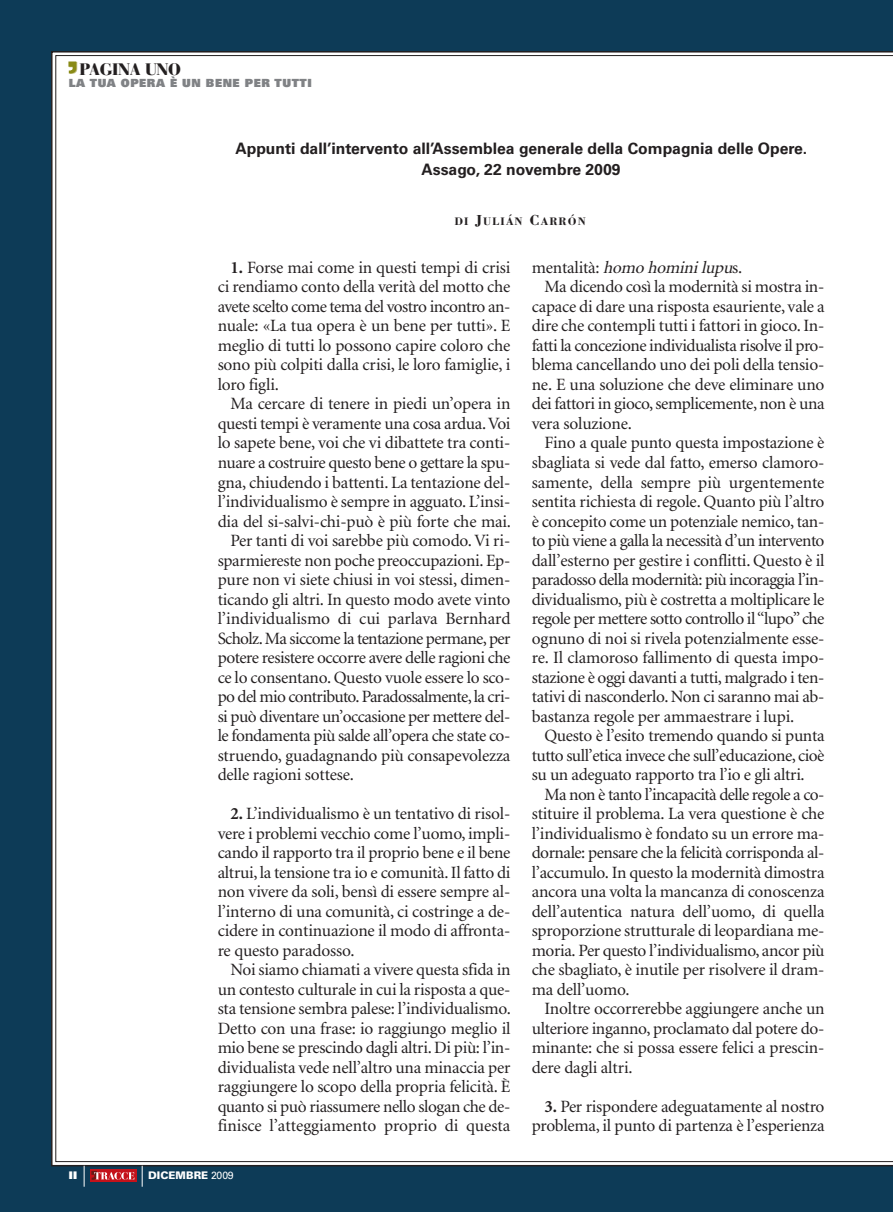
<style>
.page{position:relative;width:893px;height:1212px;background:#0d3b57}
.page>*{position:absolute;margin:0;border:0;box-sizing:border-box;transform-origin:0 0}
.t1{font:17.25px/19.5px "Minion";letter-spacing:-.015em;color:#231f20;text-align:justify}
.t2{font:17.25px "Minion";letter-spacing:-.035em;color:#231f20}
.t3{font:17.25px "Minion";letter-spacing:-.04em;color:#231f20}
.t4{font:italic 17.25px "Minion";color:#231f20}
.t5{font:900 16.5px "Bauer Bodoni";letter-spacing:-.025em;color:#231f20}
.t6{font:700 15.75px/21px "Univers";color:#231f20;text-align:center}
.t7{font:900 11.25px "Univers";letter-spacing:.05em;color:#808285}
.t8{font:700 11.25px "Bodoni";letter-spacing:.1em;color:#231f20}
.t9{font:900 10.5px "Univers";color:#fff}
.t10{font:900 10.5px "Univers";color:#fff}
.s1{font-size:15px}
.s2{font-weight:700}
.s3{font-weight:400}
.s4{font-style:normal}
</style>
<div class="page">
<div style="left:56px;top:55px;width:837px;height:1107px;background:#fff"></div>
<svg style="left:68px;top:61px;width:9px;height:13px"></svg>
<svg style="left:84px;top:1166px;width:1px;height:21px"></svg>
<svg style="left:142px;top:1166px;width:1px;height:21px"></svg>
<div style="left:90px;top:1169px;width:47px;height:13px;background:#c4121a"></div>
<svg style="left:91px;top:1171px;width:43px;height:9px"></svg>
<p class="t5" style="left:80px;top:63px;width:103px">PAGINA UNO</p>
<p class="t7" style="left:69px;top:79px;width:244px">LA TUA OPERA È UN BENE PER TUTTI</p>
<p class="t6" style="left:235px;top:140px;width:573px">Appunti dall’intervento all’Assemblea generale della Compagnia delle Opere.<br>Assago, 22 novembre 2009</p>
<p class="t8" style="left:454px;top:214px;width:133px">DI <span class="s1">J</span>ULIÁN <span class="s1">C</span>ARRÓN</p>
<p class="t1" style="left:218px;top:259px;width:294px;text-indent:13px"><span class="s2">1.</span> Forse mai come in questi tempi di crisi ci rendiamo conto della verità del motto che avete scelto come tema del vostro incontro an&shy;nuale: «La tua opera è un bene per tutti». E meglio di tutti lo possono capire coloro che sono più colpiti dalla crisi, le loro famiglie, i loro figli.</p>
<p class="t1" style="left:230px;top:396px;width:282px">Ma cercare di tenere in piedi un’opera in</p>
<p class="t1" style="left:218px;top:415px;width:294px">questi tempi è veramente una cosa ardua.Voi</p>
<p class="t1" style="left:218px;top:435px;width:294px">lo sapete bene, voi che vi dibattete tra conti-</p>
<p class="t1" style="left:218px;top:454px;width:294px">nuare a costruire questo bene o gettare la spu-</p>
<p class="t1" style="left:218px;top:474px;width:294px">gna, chiudendo i battenti. La tentazione del-</p>
<p class="t1" style="left:218px;top:493px;width:294px">l’individualismo è sempre in agguato. L’insi-</p>
<p class="t1" style="left:218px;top:513px;width:295px">dia del si-salvi-chi-può è più forte che mai.</p>
<p class="t1" style="left:230px;top:532px;width:281px">Per tanti di voi sarebbe più comodo.Vi ri-</p>
<p class="t1" style="left:218px;top:552px;width:294px">sparmiereste non poche preoccupazioni.Ep-</p>
<p class="t1" style="left:218px;top:571px;width:294px">pure non vi siete chiusi in voi stessi, dimen-</p>
<p class="t1" style="left:218px;top:591px;width:294px">ticando gli altri. In questo modo avete vinto</p>
<p class="t1" style="left:218px;top:610px;width:294px">l’individualismo di cui parlava Bernhard</p>
<p class="t2" style="left:218px;top:631px;width:294px">Scholz. Ma siccome la tentazione permane, per</p>
<p class="t1" style="left:218px;top:649px;width:294px">potere resistere occorre avere delle ragioni che</p>
<p class="t1" style="left:218px;top:669px;width:294px">ce lo consentano. Questo vuole essere lo sco-</p>
<p class="t3" style="left:218px;top:690px;width:294px">po del mio contributo.Paradossalmente,la cri-</p>
<p class="t1" style="left:218px;top:708px;width:294px">si può diventare un’occasione per mettere del-</p>
<p class="t1" style="left:218px;top:727px;width:294px">le fondamenta più salde all’opera che state co-</p>
<p class="t1" style="left:218px;top:747px;width:294px">struendo, guadagnando più consapevolezza</p>
<p class="t1" style="left:218px;top:766px;width:138px">delle ragioni sottese.</p>
<p class="t1" style="left:218px;top:805px;width:294px;text-indent:13px"><span class="s2">2.</span> L’individualismo è un tentativo di risol&shy;vere i problemi vecchio come l’uomo, impli&shy;cando il rapporto tra il proprio bene e il bene altrui, la tensione tra io e comunità.Il fatto di non vivere da soli, bensì di essere sempre al&shy;l’interno di una comunità, ci costringe a de&shy;cidere in continuazione il modo di affronta&shy;re questo paradosso.</p>
<p class="t1" style="left:218px;top:961px;width:295px;text-indent:13px">Noi siamo chiamati a vivere questa sfida in un contesto culturale in cui la risposta a que&shy;sta tensione sembra palese: l’individualismo.<br>Detto con una frase: io raggiungo meglio il mio bene se prescindo dagli altri.Di più: l’in&shy;dividualista vede nell’altro una minaccia per raggiungere lo scopo della propria felicità. È quanto si può riassumere nello slogan che de&shy;finisce l’atteggiamento proprio di questa</p>
<p class="t10" style="left:69px;top:1171px;width:10px">II</p>
<p class="t9" style="left:148px;top:1171px;width:87px">DICEMBRE <span class="s3">2009</span></p>
<p class="t4" style="left:532px;top:261px;width:212px"><span class="s4">mentalità:</span> homohominilupu<span class="s4">s.</span></p>
<p class="t1" style="left:544px;top:279px;width:281px">Ma dicendo così la modernità si mostra in-</p>
<p class="t1" style="left:532px;top:298px;width:294px">capace di dare una risposta esauriente, vale a</p>
<p class="t1" style="left:532px;top:318px;width:294px">dire che contempli tutti i fattori in gioco.In-</p>
<p class="t1" style="left:532px;top:337px;width:294px">fatti la concezione individualista risolve il pro-</p>
<p class="t1" style="left:532px;top:357px;width:294px">blema cancellando uno dei poli della tensio-</p>
<p class="t1" style="left:532px;top:376px;width:294px">ne. E una soluzione che deve eliminare uno</p>
<p class="t1" style="left:532px;top:396px;width:294px">dei fattori in gioco,semplicemente,non è una</p>
<p class="t1" style="left:532px;top:415px;width:102px">vera soluzione.</p>
<p class="t1" style="left:544px;top:435px;width:282px">Fino a quale punto questa impostazione è</p>
<p class="t1" style="left:532px;top:454px;width:294px">sbagliata si vede dal fatto, emerso clamoro-</p>
<p class="t1" style="left:532px;top:474px;width:294px">samente, della sempre più urgentemente</p>
<p class="t1" style="left:532px;top:493px;width:294px">sentita richiesta di regole. Quanto più l’altro</p>
<p class="t1" style="left:532px;top:513px;width:294px">è concepito come un potenziale nemico, tan-</p>
<p class="t1" style="left:532px;top:532px;width:294px">to più viene a galla la necessità d’un intervento</p>
<p class="t1" style="left:532px;top:552px;width:294px">dall’esterno per gestire i conflitti. Questo è il</p>
<p class="t2" style="left:532px;top:573px;width:294px">paradosso della modernità: più incoraggia l’in-</p>
<p class="t1" style="left:532px;top:591px;width:294px">dividualismo, più è costretta a moltiplicare le</p>
<p class="t1" style="left:532px;top:610px;width:294px">regole per mettere sotto controllo il“lupo”che</p>
<p class="t1" style="left:532px;top:630px;width:294px">ognuno di noi si rivela potenzialmente esse-</p>
<p class="t1" style="left:532px;top:649px;width:294px">re. Il clamoroso fallimento di questa impo-</p>
<p class="t1" style="left:532px;top:669px;width:294px">stazione è oggi davanti a tutti,malgrado i ten-</p>
<p class="t1" style="left:532px;top:688px;width:294px">tativi di nasconderlo.Non ci saranno mai ab-</p>
<p class="t1" style="left:532px;top:708px;width:264px">bastanza regole per ammaestrare i lupi.</p>
<p class="t1" style="left:544px;top:727px;width:282px">Questo è l’esito tremendo quando si punta</p>
<p class="t1" style="left:532px;top:747px;width:294px">tutto sull’etica invece che sull’educazione, cioè</p>
<p class="t1" style="left:532px;top:766px;width:275px">su un adeguato rapporto tra l’io e gli altri.</p>
<p class="t2" style="left:544px;top:787px;width:281px">Ma non è tanto l’incapacità delle regole a co-</p>
<p class="t1" style="left:532px;top:805px;width:294px">stituire il problema. La vera questione è che</p>
<p class="t1" style="left:532px;top:825px;width:294px">l’individualismo è fondato su un errore ma-</p>
<p class="t1" style="left:532px;top:844px;width:294px">dornale: pensare che la felicità corrisponda al-</p>
<p class="t1" style="left:532px;top:864px;width:294px">l’accumulo. In questo la modernità dimostra</p>
<p class="t1" style="left:532px;top:883px;width:294px">ancora una volta la mancanza di conoscenza</p>
<p class="t1" style="left:532px;top:903px;width:294px">dell’autentica natura dell’uomo, di quella</p>
<p class="t1" style="left:532px;top:922px;width:294px">sproporzione strutturale di leopardiana me-</p>
<p class="t1" style="left:532px;top:942px;width:294px">moria. Per questo l’individualismo, ancor più</p>
<p class="t1" style="left:532px;top:961px;width:294px">che sbagliato, è inutile per risolvere il dram-</p>
<p class="t1" style="left:532px;top:981px;width:99px">ma dell’uomo.</p>
<p class="t1" style="left:544px;top:1000px;width:282px">Inoltre occorrerebbe aggiungere anche un</p>
<p class="t1" style="left:532px;top:1020px;width:294px">ulteriore inganno, proclamato dal potere do-</p>
<p class="t1" style="left:532px;top:1039px;width:294px">minante: che si possa essere felici a prescin-</p>
<p class="t1" style="left:532px;top:1059px;width:102px">dere dagli altri.</p>
<p class="t1" style="left:532px;top:1098px;width:294px;text-align:right"><span class="s2">3.</span> Per rispondere adeguatamente al nostro problema, il punto di partenza è l’esperienza</p>
</div>
